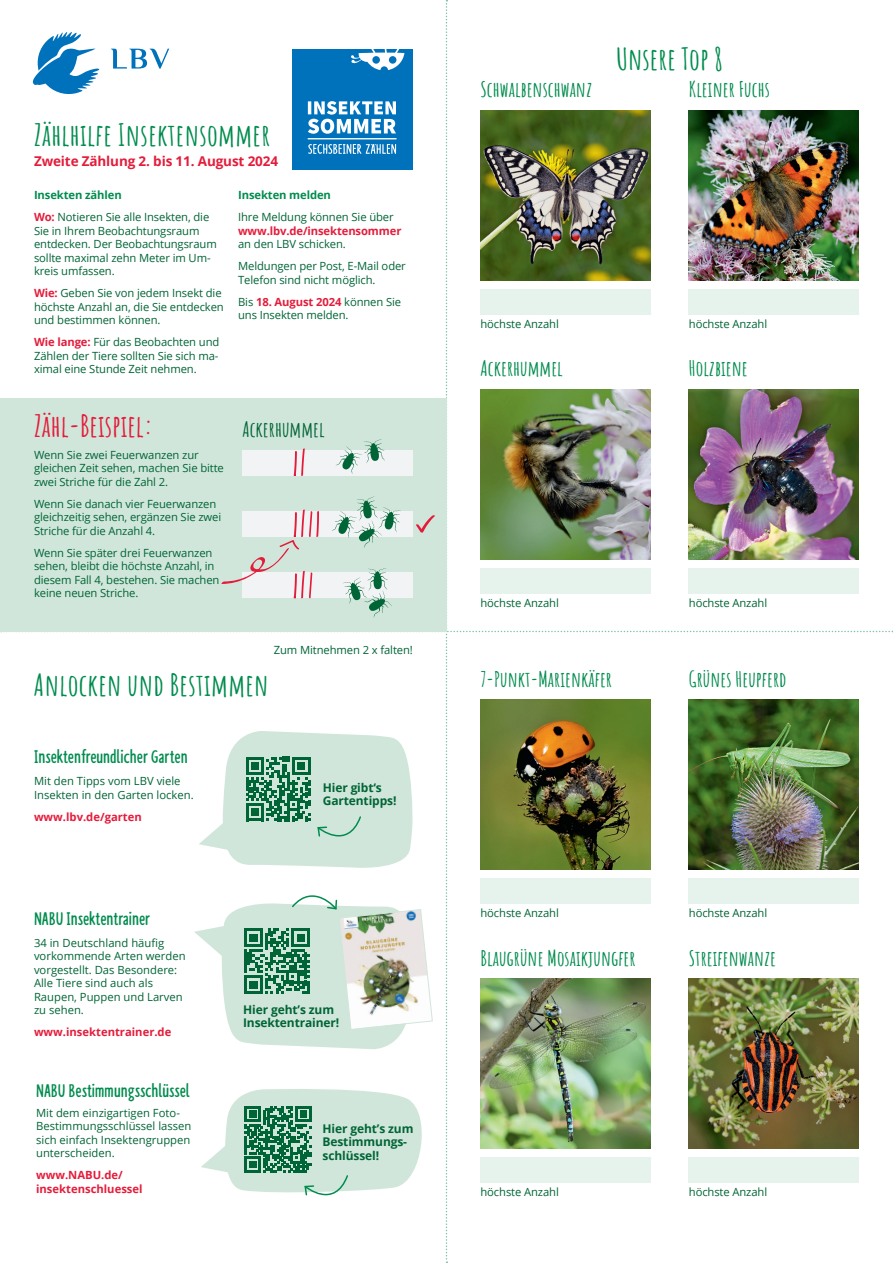
<style>
.page{position:relative;width:893px;height:1263px;background:#fff}
.page>*{position:absolute;margin:0;border:0;box-sizing:border-box;transform-origin:0 0}
.t1{font:700 30px "Amatic SC";letter-spacing:.01em;color:#008c4e}
.t2{font:700 30px "Amatic SC";color:#e41c3b}
.t3{font:700 21px "Amatic SC";color:#008c4e}
.t4{font:700 21px "Amatic SC";color:#006536}
.t5{font:700 19.5px "NABU Hand";color:#008c4e}
.t6{font:700 13.5px "Open Sans";letter-spacing:-.01em;color:#e41c3b}
.t7{font:700 12px/13.5px "Open Sans";letter-spacing:-.01em;color:#006536}
.t8{font:11.25px/13.5px "Open Sans";letter-spacing:-.01em;color:#006536}
.t9{font:700 11.25px/13.5px "Open Sans";color:#e41c3b}
.t10{font:700 11.25px "Open Sans";letter-spacing:-.01em;color:#008c4e}
.s1{font-weight:700;color:#008c4e}
.s2{font-weight:700;color:#e41c3b}
</style>
<div class="page">
<img style="left:1px;top:0;width:892px;height:1263px">
<h1 class="t1" style="left:34px;top:112px;width:238px">Zählhilfe Insektensommer</h1>
<p class="t6" style="left:34px;top:152px;width:246px">Zweite Zählung 2. bis 11. August 2024</p>
<p class="t8" style="left:34px;top:184px;width:177px;line-height:22px"><span class="s1">Insekten zählen<br></span><span class="s2">Wo:</span> Notieren Sie alle Insekten, die</p>
<p class="t8" style="left:34px;top:223px;width:184px">Sie in Ihrem Beobachtungsraum entdecken. Der Beobachtungsraum sollte maximal zehn Meter im Um&shy;kreis umfassen.</p>
<p class="t8" style="left:34px;top:286px;width:191px"><span class="s2">Wie:</span> Geben Sie von jedem Insekt die höchste Anzahl an, die Sie entdecken und bestimmen können.</p>
<p class="t8" style="left:34px;top:335px;width:187px;text-align:justify"><span class="s2">Wie lange:</span> Für das Beobachten und Zählen der Tiere sollten Sie sich ma&shy;ximal eine Stunde Zeit nehmen.</p>
<p class="t10" style="left:238px;top:187px;width:94px">Insekten melden</p>
<p class="t8" style="left:238px;top:210px;width:157px">Ihre Meldung können Sie über</p>
<p class="t9" style="left:238px;top:223px;width:165px">www.lbv.de/insektensommer</p>
<p class="t8" style="left:238px;top:233px;width:169px;line-height:22px">an den LBV schicken.<br>Meldungen per Post, E-Mail oder</p>
<p class="t8" style="left:238px;top:268px;width:165px;line-height:22px">Telefon sind nicht möglich.<br>Bis <span class="s2">18. August 2024</span> können Sie</p>
<p class="t8" style="left:238px;top:308px;width:112px">uns Insekten melden.</p>
<h1 class="t2" style="left:34px;top:403px;width:120px">Zähl-Beispiel:</h1>
<p class="t8" style="left:34px;top:448px;width:191px">Wenn Sie zwei Feuerwanzen zur gleichen Zeit sehen, machen Sie bitte zwei Striche für die Zahl 2.</p>
<p class="t8" style="left:34px;top:497px;width:189px">Wenn Sie danach vier Feuerwanzen gleichzeitig sehen, ergänzen Sie zwei<br>Striche für die Anzahl 4.</p>
<p class="t8" style="left:34px;top:546px;width:187px">Wenn Sie später drei Feuerwanzen sehen, bleibt die höchste Anzahl, in diesem Fall 4, bestehen. Sie machen keine neuen Striche.</p>
<h2 class="t4" style="left:242px;top:413px;width:84px">Ackerhummel</h2>
<p class="t8" style="left:274px;top:643px;width:141px">Zum Mitnehmen 2 x falten!</p>
<h1 class="t1" style="left:34px;top:662px;width:236px">Anlocken und Bestimmen</h1>
<h3 class="t5" style="left:34px;top:746px;width:155px">Insektenfreundlicher Garten</h3>
<p class="t8" style="left:34px;top:774px;width:161px">Mit den Tipps vom LBV viele<br>Insekten in den Garten locken.</p>
<p class="t9" style="left:34px;top:810px;width:109px">www.lbv.de/garten</p>
<h3 class="t5" style="left:34px;top:908px;width:118px">NABU Insektentrainer</h3>
<p class="t8" style="left:34px;top:935px;width:153px">34 in Deutschland häufig vorkommende Arten werden vorgestellt. Das Besondere:<br>Alle Tiere sind auch als<br>Raupen, Puppen und Larven zu sehen.</p>
<p class="t9" style="left:34px;top:1025px;width:139px">www.insektentrainer.de</p>
<h3 class="t5" style="left:36px;top:1079px;width:155px">NABU Bestimmungsschlüssel</h3>
<p class="t8" style="left:36px;top:1106px;width:157px">Mit dem einzigartigen Foto-<br>Bestimmungsschlüssel lassen sich einfach Insektengruppen unterscheiden.</p>
<p class="t9" style="left:36px;top:1168px;width:108px">www.NABU.de/ insektenschluessel</p>
<p class="t7" style="left:323px;top:780px;width:75px">Hier gibt‘s<br>Gartentipps!</p>
<p class="t7" style="left:243px;top:1002px;width:98px">Hier geht’s zum<br>Insektentrainer!</p>
<p class="t7" style="left:323px;top:1121px;width:92px">Hier geht’s zum<br>Bestimmungs&shy;schlüssel!</p>
<h2 class="t3" style="left:480px;top:73px;width:113px">Schwalbenschwanz</h2>
<h1 class="t1" style="left:616px;top:36px;width:109px">Unsere Top 8</h1>
<h2 class="t3" style="left:689px;top:73px;width:83px">Kleiner Fuchs</h2>
<p class="t8" style="left:480px;top:316px;width:80px">höchste Anzahl</p>
<p class="t8" style="left:689px;top:316px;width:80px">höchste Anzahl</p>
<h2 class="t3" style="left:480px;top:352px;width:84px">Ackerhummel</h2>
<h2 class="t3" style="left:689px;top:352px;width:60px">Holzbiene</h2>
<p class="t8" style="left:480px;top:596px;width:80px">höchste Anzahl</p>
<p class="t8" style="left:689px;top:596px;width:80px">höchste Anzahl</p>
<h2 class="t3" style="left:480px;top:663px;width:133px">7-Punkt-Marienkäfer</h2>
<h2 class="t3" style="left:689px;top:663px;width:99px">Grünes Heupferd</h2>
<p class="t8" style="left:480px;top:906px;width:80px">höchste Anzahl</p>
<h2 class="t3" style="left:480px;top:942px;width:157px">Blaugrüne Mosaikjungfer</h2>
<p class="t8" style="left:689px;top:906px;width:80px">höchste Anzahl</p>
<h2 class="t3" style="left:689px;top:942px;width:89px">Streifenwanze</h2>
<p class="t8" style="left:480px;top:1185px;width:80px">höchste Anzahl</p>
<p class="t8" style="left:689px;top:1185px;width:80px">höchste Anzahl</p>
</div>
